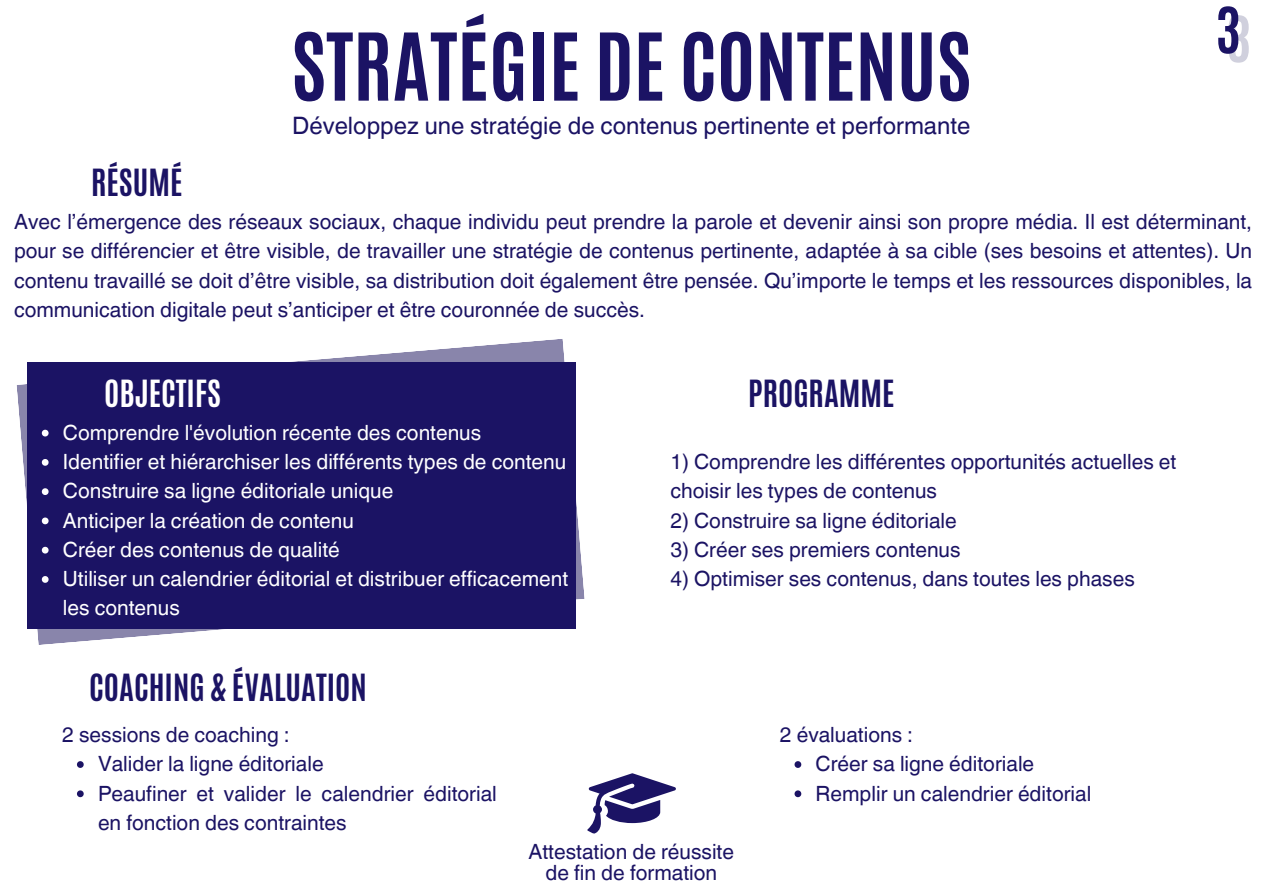
<style>
.page{position:relative;width:1263px;height:894px;background:#fff}
.page>*{position:absolute;margin:0;border:0;box-sizing:border-box;transform-origin:0 0}
.t1{font:700 79.2px "Antonio";color:#1b1364}
.t2{font:700 54px "Antonio";color:#1b1364}
.t3{font:700 31.2px "Antonio";color:#1b1364}
.t4{font:700 31.2px "Antonio";color:#fff}
.t5{font:24px "Helvetica World";color:#1b1364}
.t6{font:21px/29.2px "Helvetica World";color:#1b1364}
.t7{font:21px/29.2px "Helvetica World";color:#fff}
.s1{color:#d0d0dd}
</style>
<div class="page">
<svg style="left:16px;top:339px;width:569px;height:306px"></svg>
<div style="left:27px;top:362px;width:548px;height:267px;background:#1b1364"></div>
<svg style="left:42px;top:429px;width:7px;height:7px"></svg>
<svg style="left:42px;top:459px;width:7px;height:6px"></svg>
<svg style="left:42px;top:488px;width:7px;height:7px"></svg>
<svg style="left:42px;top:517px;width:7px;height:7px"></svg>
<svg style="left:42px;top:546px;width:7px;height:7px"></svg>
<svg style="left:42px;top:576px;width:7px;height:6px"></svg>
<svg style="left:587px;top:773px;width:89px;height:60px"></svg>
<svg style="left:77px;top:761px;width:7px;height:6px"></svg>
<svg style="left:77px;top:790px;width:7px;height:7px"></svg>
<svg style="left:794px;top:761px;width:7px;height:6px"></svg>
<svg style="left:794px;top:790px;width:7px;height:7px"></svg>
<h1 class="t1" style="left:291px;top:7px;width:682px">STRATÉGIE DE CONTENUS</h1>
<p class="t5" style="left:292px;top:111px;width:680px">Développez une stratégie de contenus pertinente et performante</p>
<h2 class="t2" style="left:1215px;top:-11px;width:37px">3<span class="s1">3</span></h2>
<h3 class="t3" style="left:91px;top:159px;width:93px">RÉSUMÉ</h3>
<p class="t6" style="left:14px;top:207px;width:1239px;text-align:justify">Avec l’émergence des réseaux sociaux, chaque individu peut prendre la parole et devenir ainsi son propre média. Il est déterminant, pour se différencier et être visible, de travailler une stratégie de contenus pertinente, adaptée à sa cible (ses besoins et attentes). Un contenu travaillé se doit d’être visible, sa distribution doit également être pensée. Qu’importe le temps et les ressources disponibles, la communication digitale peut s’anticiper et être couronnée de succès.</p>
<h3 class="t4" style="left:104px;top:369px;width:118px">OBJECTIFS</h3>
<p class="t7" style="left:63px;top:418px;width:507px">Comprendre l'évolution récente des contenus<br>Identifier et hiérarchiser les différents types de contenu Construire sa ligne éditoriale unique<br>Anticiper la création de contenu<br>Créer des contenus de qualité<br>Utiliser un calendrier éditorial et distribuer efficacement les contenus</p>
<h3 class="t3" style="left:89px;top:663px;width:279px">COACHING &amp; ÉVALUATION</h3>
<p class="t6" style="left:62px;top:720px;width:229px">2 sessions de coaching :</p>
<p class="t6" style="left:98px;top:749px;width:400px">Valider la ligne éditoriale<br>Peaufiner et valider le calendrier éditorial en fonction des contraintes</p>
<h3 class="t3" style="left:748px;top:369px;width:148px">PROGRAMME</h3>
<p class="t6" style="left:670px;top:447px;width:507px">1) Comprendre les différentes opportunités actuelles et choisir les types de contenus</p>
<p class="t6" style="left:670px;top:505px;width:288px">2) Construire sa ligne éditoriale</p>
<p class="t6" style="left:670px;top:535px;width:292px">3) Créer ses premiers contenus</p>
<p class="t6" style="left:670px;top:564px;width:466px">4) Optimiser ses contenus, dans toutes les phases</p>
<p class="t6" style="left:780px;top:720px;width:135px">2 évaluations :</p>
<p class="t6" style="left:816px;top:749px;width:277px">Créer sa ligne éditoriale<br>Remplir un calendrier éditorial</p>
<p class="t6" style="left:528px;top:840px;width:207px;line-height:21.3px;text-align:center">Attestation de réussite de fin de formation</p>
</div>
